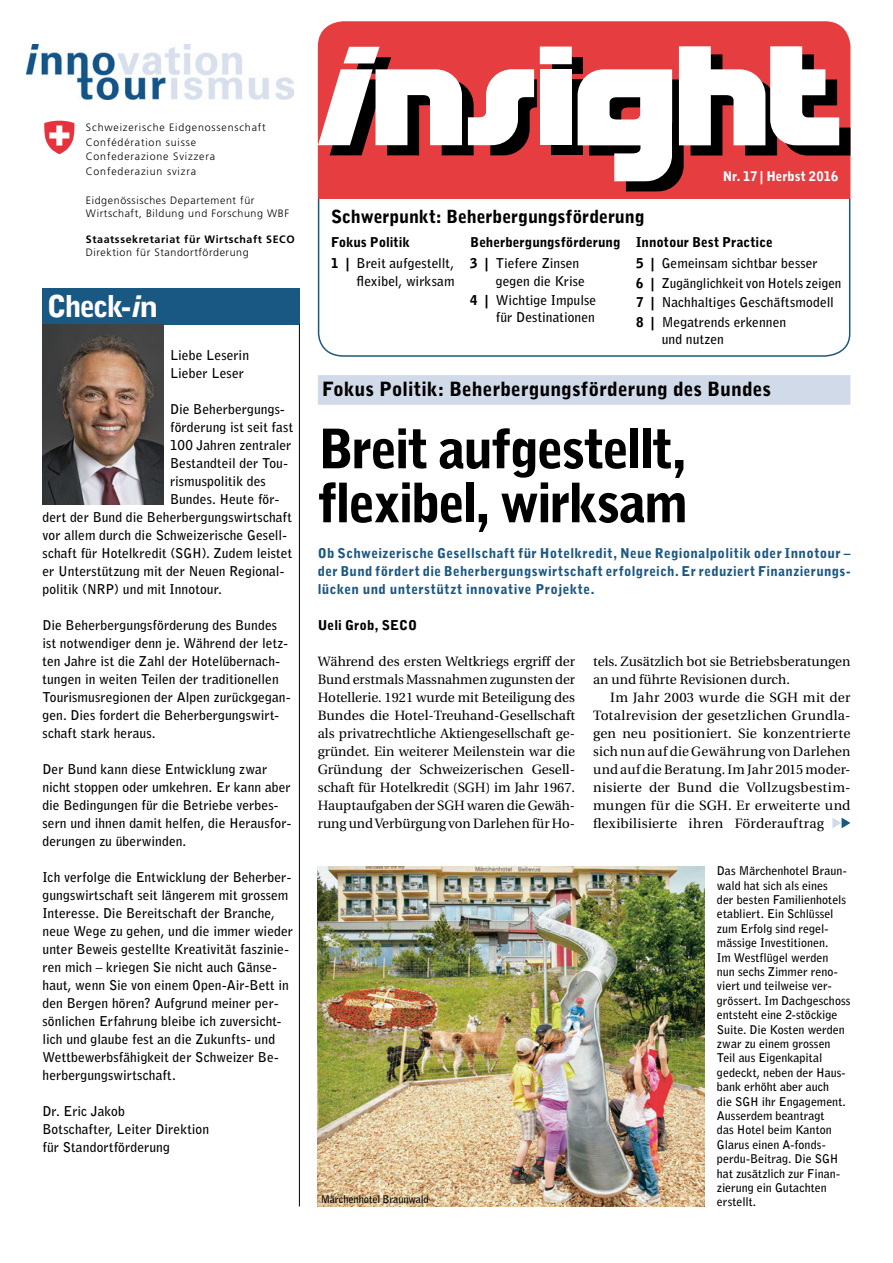
<style>
.page{position:relative;width:893px;height:1263px;background:#fff}
.page>*{position:absolute;margin:0;border:0;box-sizing:border-box;transform-origin:0 0}
.t1{font:900 54px/54px "Bell Gothic Std";letter-spacing:-.045em;color:#000}
.t2{font:900 30px "Bell Gothic Std";letter-spacing:-.06em;color:#fff}
.t3{font:900 19.5px "Bell Gothic Std";color:#000}
.t4{font:900 18px "Bell Gothic Std";letter-spacing:-.01em;color:#000}
.t5{font:700 13.5px/18px "Bell Gothic Std";letter-spacing:.005em;color:#000}
.t6{font:13.5px/18px "Utopia";color:#000;text-align:justify}
.t7{font:900 13.5px/18px "Bell Gothic Std";letter-spacing:.025em;color:#1a5884;text-align:justify}
.t8{font:900 13.5px "Bell Gothic Std";letter-spacing:-.005em;color:#000}
.t9{font:900 13.2px "Bell Gothic Std";color:#fff}
.t10{font:700 12px/14.4px "Bell Gothic Std";color:#000}
.t11{font:300 10.65px/14.7px "Frutiger";letter-spacing:.065em;color:#000}
.t12{font:700 10.65px "Frutiger";letter-spacing:.055em;color:#000}
.t13{font:700 10.5px "Bell Gothic Std";letter-spacing:-.015em;color:#000}
.s1{font-family:"Univers LT Std";font-weight:700;font-style:italic}
.s2{font-family:"Univers LT Std";font-weight:700}
.s3{font-weight:900}
</style>
<div class="page">
<div style="left:318px;top:21px;width:532px;height:176px;background:#e63d40"></div>
<div style="left:551px;top:79px;width:32px;height:76px;background:#000"></div>
<div style="left:552px;top:57px;width:31px;height:17px;background:#000"></div>
<div style="left:540px;top:47px;width:32px;height:17px;border:1px solid #fff"></div>
<div style="left:540px;top:69px;width:32px;height:76px;background:#fff"></div>
<svg style="left:578px;top:46px;width:272px;height:145px"></svg>
<div style="left:541px;top:47px;width:30px;height:16px;background:#fff"></div>
<svg style="left:318px;top:47px;width:219px;height:108px"></svg>
<svg style="left:317px;top:197px;width:534px;height:160px"></svg>
<div style="left:318px;top:375px;width:532px;height:30px;background:#d1dae8"></div>
<svg style="left:832px;top:818px;width:18px;height:10px"></svg>
<div style="left:43px;top:288px;width:257px;height:36px;background:#1a5884"></div>
<img style="left:43px;top:324px;width:121px;height:180px">
<hr style="left:299px;top:324px;width:1px;height:882px;background:#000">
<svg style="left:44px;top:121px;width:31px;height:33px"></svg>
<img style="left:27px;top:45px;width:266px;height:55px">
<img style="left:318px;top:866px;width:387px;height:340px">
<p class="t11" style="left:86px;top:120px;width:181px">Schweizerische Eidgenossenschaft<br>Confédération suisse<br>Confederazione Svizzera<br>Confederaziun svizra</p>
<p class="t11" style="left:86px;top:194px;width:205px;line-height:12.9px">Eidgenössisches Departement für<br>Wirtschaft, Bildung und Forschung WBF</p>
<p class="t12" style="left:86px;top:233px;width:210px">Staatssekretariat für Wirtschaft SECO</p>
<p class="t11" style="left:86px;top:245px;width:164px">Direktion für Standortförderung</p>
<h2 class="t2" style="left:47px;top:289px;width:113px">Check-<span class="s1">i</span><span class="s2">n</span></h2>
<p class="t5" style="left:170px;top:346px;width:80px">Liebe Leserin<br>Lieber Leser</p>
<p class="t5" style="left:170px;top:400px;width:116px">Die Beherbergungs-</p>
<p class="t5" style="left:170px;top:418px;width:125px">förderung ist seit fast</p>
<p class="t5" style="left:170px;top:436px;width:123px">100 Jahren zentraler</p>
<p class="t5" style="left:170px;top:454px;width:119px">Bestandteil der Tou-</p>
<p class="t5" style="left:170px;top:472px;width:97px">rismuspolitik des</p>
<p class="t5" style="left:170px;top:490px;width:111px">Bundes. Heute för-</p>
<p class="t5" style="left:43px;top:508px;width:251px">dert der Bund die Beherbergungswirtschaft</p>
<p class="t5" style="left:43px;top:526px;width:246px">vor allem durch die Schweizerische Gesell-</p>
<p class="t5" style="left:43px;top:544px;width:251px">schaft für Hotelkredit (SGH). Zudem leistet</p>
<p class="t5" style="left:43px;top:562px;width:243px">er Unterstützung mit der Neuen Regional-</p>
<p class="t5" style="left:43px;top:580px;width:181px">politik (NRP) und mit Innotour.</p>
<p class="t5" style="left:43px;top:616px;width:250px">Die Beherbergungsförderung des Bundes ist notwendiger denn je. Während der letz&shy;ten Jahre ist die Zahl der Hotelübernach&shy;tungen in weiten Teilen der traditionellen Tourismusregionen der Alpen zurückgegan&shy;gen. Dies fordert die Beherbergungswirt&shy;schaft stark heraus.</p>
<p class="t5" style="left:43px;top:760px;width:250px">Der Bund kann diese Entwicklung zwar nicht stoppen oder umkehren. Er kann aber die Bedingungen für die Betriebe verbes&shy;sern und ihnen damit helfen, die Herausfor&shy;derungen zu überwinden.</p>
<p class="t5" style="left:43px;top:868px;width:252px">Ich verfolge die Entwicklung der Beherber&shy;gungswirtschaft seit längerem mit grossem Interesse. Die Bereitschaft der Branche, neue Wege zu gehen, und die immer wieder unter Beweis gestellte Kreativität faszinie&shy;ren mich – kriegen Sie nicht auch Gänse&shy;haut, wenn Sie von einem Open-Air-Bett in den Bergen hören? Aufgrund meiner per&shy;sönlichen Erfahrung bleibe ich zuversicht&shy;lich und glaube fest an die Zukunfts- und Wettbewerbsfähigkeit der Schweizer Be&shy;herbergungswirtschaft.</p>
<p class="t5" style="left:43px;top:1102px;width:168px">Dr. Eric Jakob<br>Botschafter, Leiter Direktion für Standortförderung</p>
<p class="t9" style="left:723px;top:169px;width:117px">Nr. 17 | Herbst 2016</p>
<h3 class="t4" style="left:331px;top:206px;width:315px">Schwerpunkt: Beherbergungsförderung</h3>
<p class="t8" style="left:331px;top:234px;width:80px">Fokus Politik</p>
<p class="t8" style="left:470px;top:234px;width:304px">Beherbergungsförderung Innotour Best Practice</p>
<p class="t5" style="left:331px;top:255px;width:125px;line-height:17.2px;text-align:right"><span class="s3">1 |</span> Breit aufgestellt, flexibel, wirksam</p>
<p class="t5" style="left:496px;top:255px;width:91px;line-height:17.2px;text-indent:-26px"><span class="s3">3 |</span> Tiefere Zinsen gegen die Krise</p>
<p class="t5" style="left:470px;top:292px;width:127px;line-height:17.2px;text-align:right"><span class="s3">4 |</span> Wichtige Impulse für Destinationen</p>
<p class="t5" style="left:636px;top:254px;width:207px;line-height:19.4px"><span class="s3">5 |</span> Gemeinsam sichtbar besser<br><span class="s3">6 |</span> Zugänglichkeit von Hotels zeigen<br><span class="s3">7 |</span> Nachhaltiges Geschäftsmodell<br><span class="s3">8 |</span> Megatrends erkennen</p>
<p class="t5" style="left:662px;top:330px;width:64px">und nutzen</p>
<h3 class="t3" style="left:322px;top:378px;width:451px">Fokus Politik: Beherbergungsförderung des Bundes</h3>
<h1 class="t1" style="left:318px;top:423px;width:372px">Breit aufgestellt, flexibel, wirksam</h1>
<p class="t7" style="left:318px;top:545px;width:534px">Ob Schweizerische Gesellschaft für Hotelkredit, Neue Regionalpolitik oder Innotour – der Bund fördert die Beherbergungswirtschaft erfolgreich. Er reduziert Finanzierungs&shy;lücken und unterstützt innovative Projekte.</p>
<p class="t8" style="left:318px;top:617px;width:101px">Ueli Grob, SECO</p>
<p class="t6" style="left:318px;top:653px;width:259px">Während des ersten Weltkriegs ergriff der Bund erstmals Massnahmen zugunsten der Hotellerie. 1921 wurde mit Beteiligung des Bundes die Hotel-Treuhand-Gesellschaft als privatrechtliche Aktiengesellschaft ge&shy;gründet. Ein weiterer Meilenstein war die Gründung der Schweizerischen Gesell&shy;schaft für Hotelkredit (SGH) im Jahr 1967.<br>Hauptaufgaben der SGH waren die Gewäh&shy;rung und Verbürgung von Darlehen für Ho-</p>
<p class="t6" style="left:593px;top:653px;width:259px">tels. Zusätzlich bot sie Betriebsberatungen an und führte Revisionen durch.</p>
<p class="t6" style="left:593px;top:689px;width:259px;text-indent:17px">Im Jahr 2003 wurde die SGH mit der Totalrevision der gesetzlichen Grundla&shy;gen neu positioniert. Sie konzentrierte sich nun auf die Gewährung von Darlehen und auf die Beratung. Im Jahr 2015 moder&shy;nisierte der Bund die Vollzugsbestim&shy;mungen für die SGH. Er erweiterte und flexibilisierte ihren Förderauftrag</p>
<p class="t10" style="left:717px;top:864px;width:135px">Das Märchenhotel Braun&shy;wald hat sich als eines<br>der besten Familienhotels etabliert. Ein Schlüssel zum Erfolg sind regel&shy;mässige Investitionen.<br>Im Westflügel werden<br>nun sechs Zimmer reno&shy;viert und teilweise ver&shy;grössert. Im Dachgeschoss entsteht eine 2-stöckige<br>Suite. Die Kosten werden zwar zu einem grossen<br>Teil aus Eigenkapital gedeckt, neben der Haus&shy;bank erhöht aber auch<br>die SGH ihr Engagement.<br>Ausserdem beantragt<br>das Hotel beim Kanton<br>Glarus einen A-fonds&shy;perdu-Beitrag. Die SGH hat zusätzlich zur Finan&shy;zierung ein Gutachten</p>
<p class="t13" style="left:321px;top:1193px;width:110px">Märchenhotel Braunwald</p>
<p class="t10" style="left:717px;top:1195px;width:41px">erstellt.</p>
</div>
